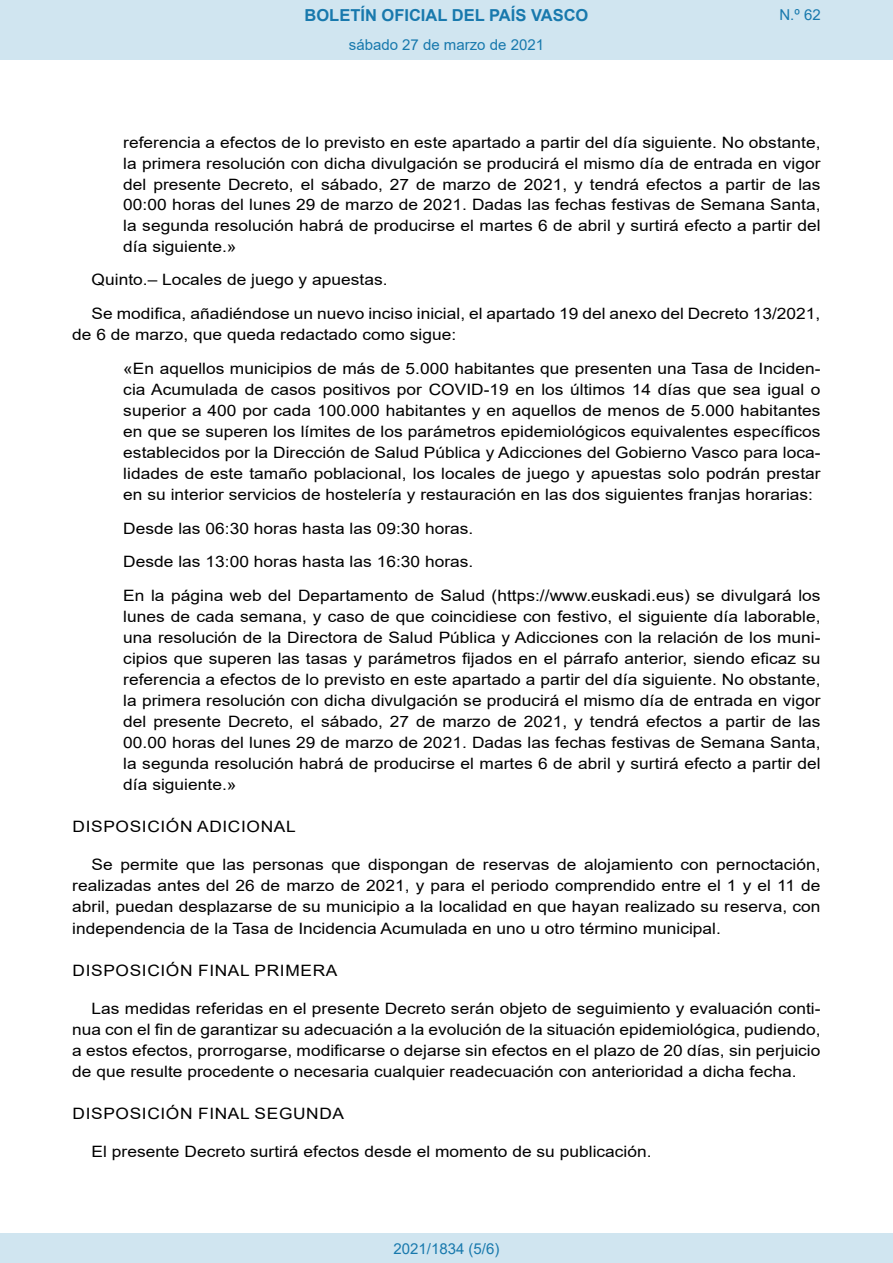
<style>
.page{position:relative;width:893px;height:1263px;background:#fff}
.page>*{position:absolute;margin:0;border:0;box-sizing:border-box;transform-origin:0 0}
.t1{font:700 16.5px "Arial";color:#1879ad}
.BOPVDetalle2{font:15.6px/21px "Arial";color:#000;text-align:justify;scale:1.11 1}
.BOPVDetalle{font:15.6px/21px "Arial";color:#000;text-align:justify;scale:1.11 1}
.BOPVDisposicion{font:15.6px "Arial";letter-spacing:.035em;color:#000;scale:1.11 1}
.Paginacion_Centro{font:15px "Arial";color:#1879ad}
</style>
<div class="page">
<div style="left:0;top:0;width:893px;height:60px;background:#d0e5f0"></div>
<div style="left:0;top:1233px;width:893px;height:30px;background:#d0e5f0"></div>
<p class="t1" style="left:305px;top:3px;width:285px">BOLETÍN OFICIAL DEL PAÍS VASCO</p>
<p class="Paginacion_Centro" style="left:349px;top:35px;width:197px">sábado 27 de marzo de 2021</p>
<p class="Paginacion_Centro" style="left:779px;top:5px;width:43px">N.º 62</p>
<p class="BOPVDetalle2" style="left:123px;top:132px;width:630px">referencia a efectos de lo previsto en este apartado a partir del día siguiente. No obstante, la primera resolución con dicha divulgación se producirá el mismo día de entrada en vigor del presente Decreto, el sábado, 27 de marzo de 2021, y tendrá efectos a partir de las 00:00 horas del lunes 29 de marzo de 2021. Dadas las fechas festivas de Semana Santa, la segunda resolución habrá de producirse el martes 6 de abril y surtirá efecto a partir del día siguiente.»</p>
<p class="BOPVDetalle" style="left:92px;top:269px;width:268px">Quinto.– Locales de juego y apuestas.</p>
<p class="BOPVDetalle" style="left:72px;top:303px;width:675px;text-indent:19px">Se modifica, añadiéndose un nuevo inciso inicial, el apartado 19 del anexo del Decreto 13/2021, de 6 de marzo, que queda redactado como sigue:</p>
<p class="BOPVDetalle2" style="left:123px;top:358px;width:630px">«En aquellos municipios de más de 5.000 habitantes que presenten una Tasa de Inciden&shy;cia Acumulada de casos positivos por COVID-19 en los últimos 14 días que sea igual o superior a 400 por cada 100.000 habitantes y en aquellos de menos de 5.000 habitantes en que se superen los límites de los parámetros epidemiológicos equivalentes específicos establecidos por la Dirección de Salud Pública y Adicciones del Gobierno Vasco para loca&shy;lidades de este tamaño poblacional, los locales de juego y apuestas solo podrán prestar en su interior servicios de hostelería y restauración en las dos siguientes franjas horarias:</p>
<p class="BOPVDetalle2" style="left:123px;top:518px;width:317px">Desde las 06:30 horas hasta las 09:30 horas.</p>
<p class="BOPVDetalle2" style="left:123px;top:551px;width:317px">Desde las 13:00 horas hasta las 16:30 horas.</p>
<p class="BOPVDetalle2" style="left:123px;top:585px;width:630px">En la página web del Departamento de Salud (https://www.euskadi.eus) se divulgará los lunes de cada semana, y caso de que coincidiese con festivo, el siguiente día laborable, una resolución de la Directora de Salud Pública y Adicciones con la relación de los muni&shy;cipios que superen las tasas y parámetros fijados en el párrafo anterior, siendo eficaz su referencia a efectos de lo previsto en este apartado a partir del día siguiente. No obstante, la primera resolución con dicha divulgación se producirá el mismo día de entrada en vigor del presente Decreto, el sábado, 27 de marzo de 2021, y tendrá efectos a partir de las 00.00 horas del lunes 29 de marzo de 2021. Dadas las fechas festivas de Semana Santa, la segunda resolución habrá de producirse el martes 6 de abril y surtirá efecto a partir del día siguiente.»</p>
<p class="BOPVDisposicion" style="left:73px;top:816px;width:202px">DISPOSICIÓN ADICIONAL</p>
<p class="BOPVDetalle" style="left:72px;top:854px;width:676px;text-indent:19px">Se permite que las personas que dispongan de reservas de alojamiento con pernoctación, realizadas antes del 26 de marzo de 2021, y para el periodo comprendido entre el 1 y el 11 de abril, puedan desplazarse de su municipio a la localidad en que hayan realizado su reserva, con independencia de la Tasa de Incidencia Acumulada en uno u otro término municipal.</p>
<p class="BOPVDisposicion" style="left:73px;top:959px;width:240px">DISPOSICIÓN FINAL PRIMERA</p>
<p class="BOPVDetalle" style="left:72px;top:998px;width:676px;text-indent:19px">Las medidas referidas en el presente Decreto serán objeto de seguimiento y evaluación conti&shy;nua con el fin de garantizar su adecuación a la evolución de la situación epidemiológica, pudiendo, a estos efectos, prorrogarse, modificarse o dejarse sin efectos en el plazo de 20 días, sin perjuicio de que resulte procedente o necesaria cualquier readecuación con anterioridad a dicha fecha.</p>
<p class="BOPVDisposicion" style="left:73px;top:1103px;width:246px">DISPOSICIÓN FINAL SEGUNDA</p>
<p class="BOPVDetalle" style="left:92px;top:1141px;width:506px">El presente Decreto surtirá efectos desde el momento de su publicación.</p>
<p class="Paginacion_Centro" style="left:393px;top:1238px;width:107px">2021/1834 (5/6)</p>
</div>
